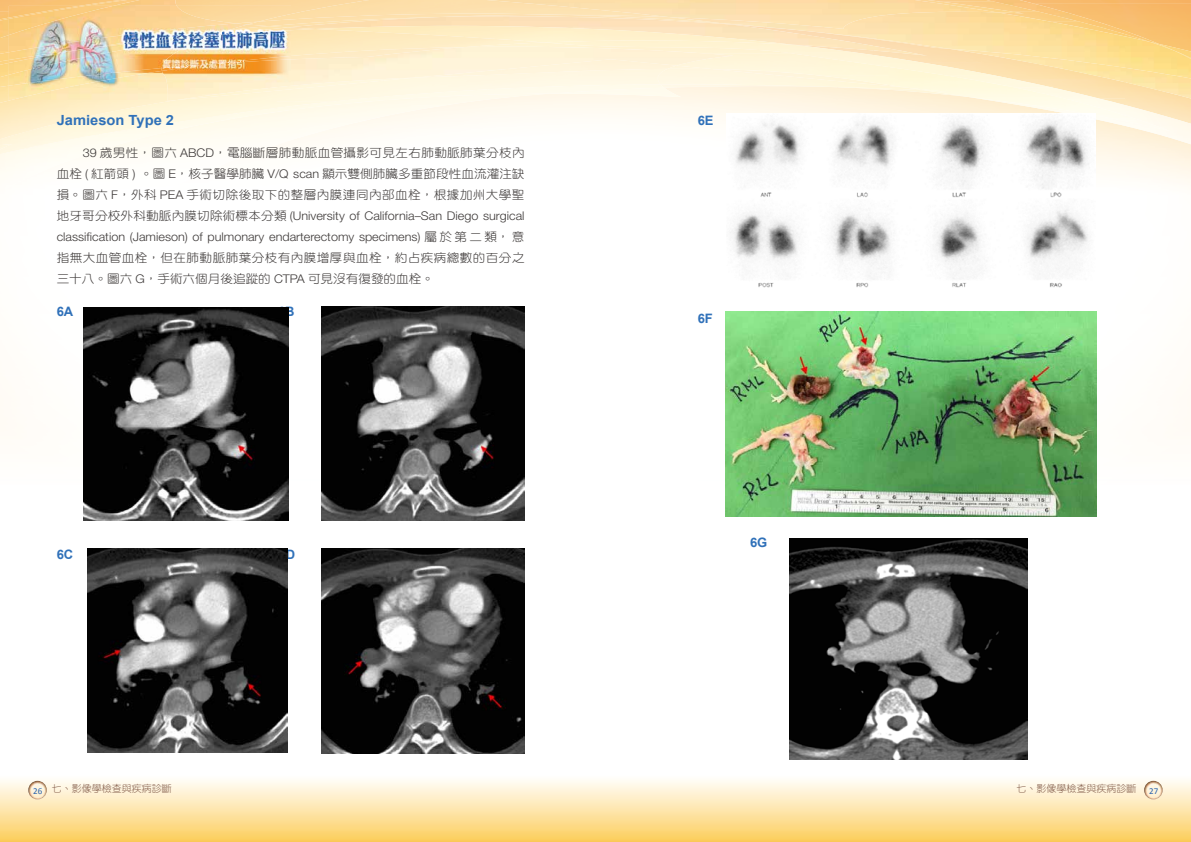
<style>
.page{position:relative;width:1191px;height:842px;background:#fff}
.page>*{position:absolute;margin:0;border:0;box-sizing:border-box;transform-origin:0 0}
.t1{font:700 14px "Arial";color:#3071b9;scale:1.05 1}
.t2{font:700 13px "Arial";letter-spacing:-.01em;color:#3071b9}
.t3{font:12px/21px "DF Yuan Std W3";letter-spacing:.035em;color:#3e3a39;text-align:justify;scale:1.05 1}
.t4{font:300 12px/21px "Helvetica Neue LT Pro";color:#3e3a39;scale:1.05 1}
.t5{font:10px "DF Yuan Std W3";color:#876250}
.t6{font:9px "Calibri";color:#2a62ae}
.s1{font-family:"Helvetica Neue LT Pro";font-weight:300}
.s2{font-family:"DF Yuan Std W3";font-weight:400}
</style>
<div class="page">
<img style="left:134px;top:495px;width:963px;height:237px">
<img style="left:134px;top:521px;width:80px;height:10px">
<img style="left:1158px;top:0;width:33px;height:3px">
<img style="left:1158px;top:3px;width:33px;height:9px">
<img style="left:478px;top:97px;width:503px;height:383px">
<img style="left:406px;top:106px;width:72px;height:201px">
<img style="left:1089px;top:123px;width:36px;height:357px">
<img style="left:334px;top:130px;width:72px;height:177px">
<img style="left:306px;top:130px;width:28px;height:177px">
<img style="left:262px;top:307px;width:27px;height:173px">
<img style="left:83px;top:307px;width:35px;height:1px">
<img style="left:967px;top:105px;width:98px;height:6px">
<img style="left:1128px;top:106px;width:35px;height:30px">
<img style="left:1053px;top:111px;width:67px;height:12px">
<img style="left:1162px;top:115px;width:29px;height:31px">
<img style="left:1111px;top:123px;width:18px;height:4px">
<img style="left:410px;top:101px;width:140px;height:5px">
<img style="left:410px;top:105px;width:34px;height:6px">
<img style="left:305px;top:129px;width:23px;height:7px">
<img style="left:959px;top:100px;width:70px;height:5px">
<img style="left:1029px;top:100px;width:36px;height:10px">
<img style="left:1065px;top:100px;width:71px;height:21px">
<img style="left:1136px;top:119px;width:35px;height:12px">
<img style="left:1120px;top:120px;width:16px;height:4px">
<div style="left:734px;top:80px;width:189px;height:10px;background:#fff7dd"></div>
<img style="left:0;top:88px;width:9px;height:12px">
<img style="left:906px;top:88px;width:42px;height:4px">
<img style="left:948px;top:80px;width:243px;height:20px">
<img style="left:291px;top:56px;width:443px;height:45px">
<img style="left:383px;top:75px;width:107px;height:22px">
<div style="left:489px;top:78px;width:178px;height:11px;background:#fff9e7"></div>
<img style="left:277px;top:81px;width:106px;height:21px">
<img style="left:276px;top:101px;width:58px;height:7px">
<div style="left:416px;top:59px;width:254px;height:19px;background:#fff4db"></div>
<svg style="left:0;top:144px;width:12px;height:9px"></svg>
<img style="left:291px;top:29px;width:253px;height:27px">
<svg style="left:0;top:79px;width:9px;height:9px"></svg>
<img style="left:291px;top:47px;width:174px;height:12px">
<img style="left:0;top:67px;width:9px;height:12px">
<svg style="left:0;top:55px;width:9px;height:12px"></svg>
<img style="left:1024px;top:0;width:134px;height:12px">
<img style="left:1024px;top:1px;width:15px;height:10px">
<img style="left:1024px;top:11px;width:56px;height:1px">
<img style="left:670px;top:12px;width:521px;height:68px">
<img style="left:997px;top:0;width:27px;height:13px">
<img style="left:413px;top:0;width:584px;height:29px">
<img style="left:291px;top:0;width:379px;height:19px">
<img style="left:181px;top:0;width:232px;height:14px">
<img style="left:0;top:0;width:181px;height:55px">
<img style="left:0;top:0;width:160px;height:41px">
<svg style="left:0;top:732px;width:1191px;height:110px"></svg>
<img style="left:28px;top:781px;width:19px;height:18px;border-radius:9px">
<img style="left:1144px;top:781px;width:18px;height:18px;border-radius:9px">
<img style="left:177px;top:68px;width:114px;height:21px">
<img style="left:177px;top:89px;width:114px;height:11px">
<img style="left:11px;top:86px;width:166px;height:14px">
<img style="left:212px;top:30px;width:79px;height:38px">
<img style="left:9px;top:75px;width:201px;height:11px">
<img style="left:214px;top:56px;width:77px;height:8px">
<img style="left:248px;top:26px;width:40px;height:10px">
<img style="left:9px;top:60px;width:203px;height:15px">
<img style="left:248px;top:24px;width:21px;height:6px">
<img style="left:81px;top:23px;width:167px;height:37px">
<img style="left:9px;top:52px;width:72px;height:11px">
<svg style="left:0;top:11px;width:9px;height:10px"></svg>
<img style="left:236px;top:6px;width:55px;height:17px">
<img style="left:9px;top:6px;width:227px;height:46px">
<img style="left:9px;top:6px;width:104px;height:29px">
<img style="left:83px;top:308px;width:205px;height:213px">
<img style="left:321px;top:307px;width:203px;height:214px">
<img style="left:87px;top:549px;width:200px;height:203px">
<img style="left:321px;top:549px;width:203px;height:204px">
<img style="left:727px;top:113px;width:368px;height:183px">
<img style="left:725px;top:312px;width:371px;height:204px">
<img style="left:789px;top:539px;width:238px;height:220px">
<p class="t1" style="left:57px;top:111px;width:113px">Jamieson Type 2</p>
<p class="t3" style="left:57px;top:142px;width:447px;text-indent:26px"><span class="s1">39</span> 歲男性，圖六 <span class="s1">ABCD</span>，電腦斷層肺動脈血管攝影可見左右肺動脈肺葉分枝內血栓 <span class="s1">(</span> 紅箭頭 <span class="s1">)</span> 。圖 <span class="s1">E</span>，核子醫學肺臟 <span class="s1">V/Q scan</span> 顯示雙側肺臟多重節段性血流灌注缺損。圖六 <span class="s1">F</span>，外科 <span class="s1">PEA</span> 手術切除後取下的整層內膜連同內部血栓，根據加州大學聖</p>
<p class="t4" style="left:57px;top:205px;width:447px"><span class="s2">地牙哥分校外科動脈內膜切除術標本分類</span> (University of California–San Diego surgical classification (Jamieson) of pulmonary endarterectomy specimens) <span class="s2">屬於第二類，意</span></p>
<p class="t3" style="left:57px;top:247px;width:447px">指無大血管血栓，但在肺動脈肺葉分枝有內膜增厚與血栓，約占疾病總數的百分之三十八。圖六 <span class="s1">G</span>，手術六個月後追蹤的 <span class="s1">CTPA</span> 可見沒有復發的血栓。</p>
<p class="t2" style="left:57px;top:303px;width:18px">6A</p>
<p class="t2" style="left:278px;top:303px;width:18px">6B</p>
<p class="t2" style="left:57px;top:546px;width:18px">6C</p>
<p class="t2" style="left:279px;top:546px;width:18px">6D</p>
<p class="t2" style="left:697px;top:111px;width:17px">6E</p>
<p class="t2" style="left:697px;top:309px;width:17px">6F</p>
<p class="t2" style="left:750px;top:534px;width:19px">6G</p>
<p class="t5" style="left:52px;top:783px;width:121px">七、影像學檢查與疾病診斷</p>
<p class="t5" style="left:1016px;top:783px;width:121px">七、影像學檢查與疾病診斷</p>
<p class="t6" style="left:33px;top:785px;width:11px">26</p>
<p class="t6" style="left:1149px;top:785px;width:11px">27</p>
</div>
